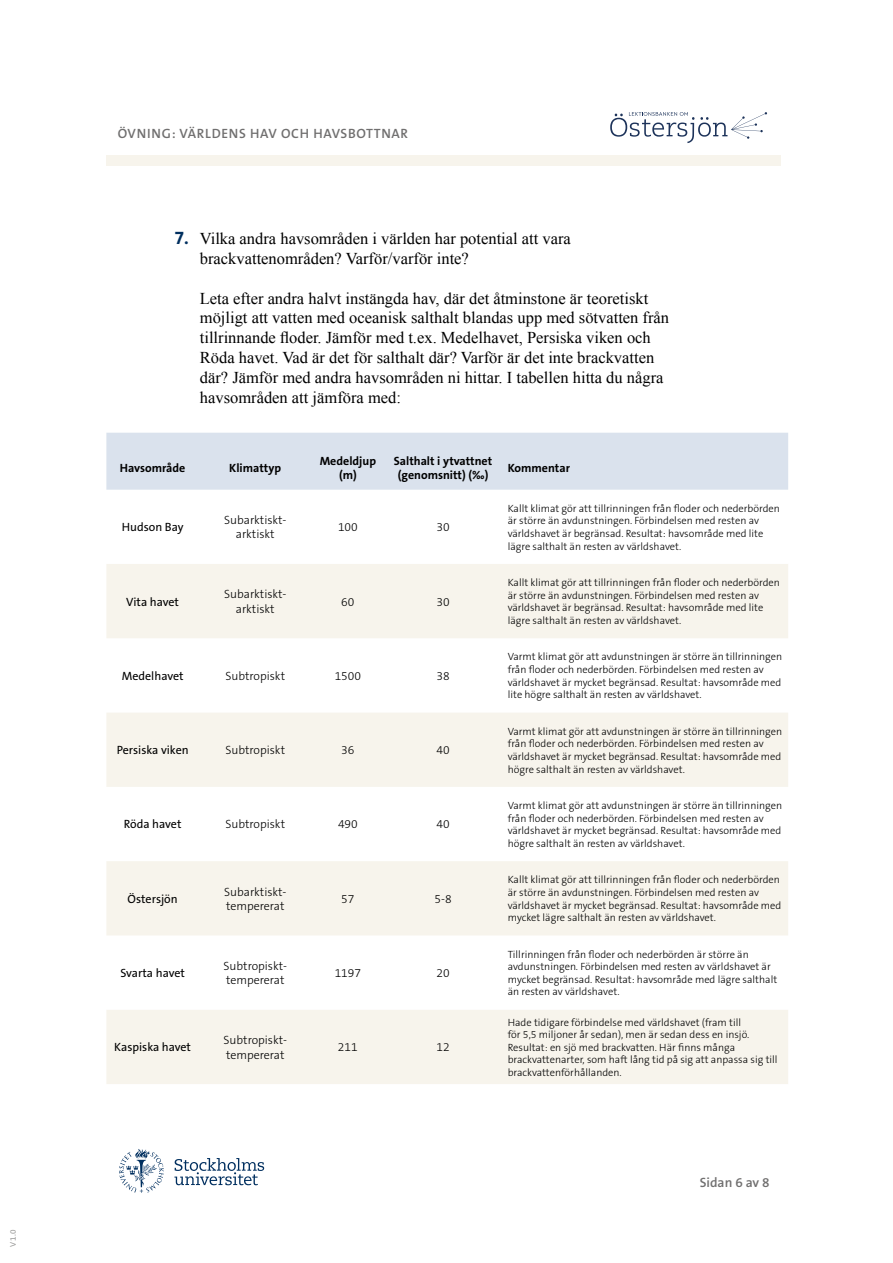
<style>
.page{position:relative;width:893px;height:1263px;background:#fff}
.page>*{position:absolute;margin:0;border:0;box-sizing:border-box;transform-origin:0 0}
.t1{font:16.5px/19.8px "Times New Roman";color:#000}
.t2{font:600 13.5px "The Sans B W6";letter-spacing:.05em;color:#706f6f}
.t3{font:300 12px/14.4px "The Sans B W3";color:#000}
.t4{font:12px "The Sans B W5 Plain";color:#000}
.t5{font:700 12px/14.4px "The Sans B W7";color:#000;text-align:center}
.t6{font:300 10.5px/12.6px "The Sans B W3";color:#000}
.t7{font:8.25px "The Sans B W5 Plain";color:#9d9d9c}
.s1{font-family:"The Sans B W7";font-weight:700;font-size:18px;color:#002f5f}
</style>
<div class="page">
<div style="left:106px;top:155px;width:675px;height:11px;background:#f7f4ec"></div>
<svg style="left:610px;top:112px;width:157px;height:31px"></svg>
<svg style="left:119px;top:1149px;width:45px;height:44px"></svg>
<svg style="left:174px;top:1158px;width:90px;height:27px"></svg>
<div style="left:106px;top:433px;width:682px;height:57px;background:#dae2ed"></div>
<svg style="left:106px;top:564px;width:682px;height:520px;fill:#f7f4ec"></svg>
<p class="t7" style="left:8px;top:1247px;width:19px;rotate:-90deg">V1.0</p>
<p class="t2" style="left:118px;top:124px;width:292px">ÖVNING: VÄRLDENS HAV OCH HAVSBOTTNAR</p>
<h1 class="t1" style="left:200px;top:229px;width:373px;text-indent:-26px"><span class="s1">7.</span> Vilka andra havsområden i världen har potential att vara brackvattenområden? Varför/varför inte?</h1>
<p class="t1" style="left:200px;top:288px;width:471px">Leta efter andra halvt instängda hav, där det åtminstone är teoretiskt möjligt att vatten med oceanisk salthalt blandas upp med sötvatten från tillrinnande floder. Jämför med t.ex. Medelhavet, Persiska viken och Röda havet. Vad är det för salthalt där? Varför är det inte brackvatten där? Jämför med andra havsområden ni hittar. I tabellen hitta du några havsområden att jämföra med:</p>
<p class="t5" style="left:120px;top:461px;width:67px">Havsområde</p>
<p class="t5" style="left:229px;top:461px;width:53px">Klimattyp</p>
<p class="t5" style="left:320px;top:454px;width:58px">Medeldjup (m)</p>
<p class="t5" style="left:394px;top:454px;width:100px">Salthalt i ytvattnet (genomsnitt) (‰)</p>
<p class="t5" style="left:508px;top:461px;width:64px">Kommentar</p>
<p class="t4" style="left:122px;top:519px;width:63px">Hudson Bay</p>
<p class="t3" style="left:224px;top:513px;width:64px;text-align:center">Subarktiskt&shy;arktiskt</p>
<p class="t3" style="left:338px;top:520px;width:21px">100</p>
<p class="t3" style="left:436px;top:520px;width:15px">30</p>
<p class="t4" style="left:126px;top:594px;width:54px">Vita havet</p>
<p class="t3" style="left:224px;top:587px;width:64px;text-align:center">Subarktiskt&shy;arktiskt</p>
<p class="t3" style="left:341px;top:594px;width:15px">60</p>
<p class="t3" style="left:436px;top:594px;width:15px">30</p>
<p class="t4" style="left:122px;top:668px;width:63px">Medelhavet</p>
<p class="t3" style="left:225px;top:669px;width:61px">Subtropiskt</p>
<p class="t3" style="left:335px;top:669px;width:28px">1500</p>
<p class="t3" style="left:436px;top:669px;width:15px">38</p>
<p class="t4" style="left:117px;top:742px;width:73px">Persiska viken</p>
<p class="t3" style="left:225px;top:743px;width:61px">Subtropiskt</p>
<p class="t3" style="left:341px;top:743px;width:15px">36</p>
<p class="t3" style="left:436px;top:743px;width:15px">40</p>
<p class="t4" style="left:124px;top:817px;width:59px">Röda havet</p>
<p class="t3" style="left:225px;top:817px;width:61px">Subtropiskt</p>
<p class="t3" style="left:338px;top:817px;width:21px">490</p>
<p class="t3" style="left:436px;top:817px;width:15px">40</p>
<p class="t4" style="left:128px;top:891px;width:52px">Östersjön</p>
<p class="t3" style="left:224px;top:884px;width:64px">Subarktiskt&shy;tempererat</p>
<p class="t3" style="left:341px;top:891px;width:15px">57</p>
<p class="t3" style="left:434px;top:891px;width:19px">5-8</p>
<p class="t4" style="left:120px;top:965px;width:66px">Svarta havet</p>
<p class="t3" style="left:224px;top:959px;width:65px">Subtropiskt&shy;tempererat</p>
<p class="t3" style="left:335px;top:966px;width:28px">1197</p>
<p class="t3" style="left:436px;top:966px;width:15px">20</p>
<p class="t4" style="left:114px;top:1039px;width:78px">Kaspiska havet</p>
<p class="t3" style="left:224px;top:1033px;width:65px">Subtropiskt&shy;tempererat</p>
<p class="t3" style="left:338px;top:1040px;width:21px">211</p>
<p class="t3" style="left:436px;top:1040px;width:15px">12</p>
<p class="t6" style="left:508px;top:502px;width:274px">Kallt klimat gör att tillrinningen från floder och nederbörden är större än avdunstningen. Förbindelsen med resten av världshavet är begränsad. Resultat: havsområde med lite lägre salthalt än resten av världshavet.</p>
<p class="t6" style="left:508px;top:576px;width:274px">Kallt klimat gör att tillrinningen från floder och nederbörden är större än avdunstningen. Förbindelsen med resten av världshavet är begränsad. Resultat: havsområde med lite lägre salthalt än resten av världshavet.</p>
<p class="t6" style="left:508px;top:651px;width:276px">Varmt klimat gör att avdunstningen är större än tillrinningen från floder och nederbörden. Förbindelsen med resten av världshavet är mycket begränsad. Resultat: havsområde med lite högre salthalt än resten av världshavet.</p>
<p class="t6" style="left:508px;top:725px;width:276px">Varmt klimat gör att avdunstningen är större än tillrinningen från floder och nederbörden. Förbindelsen med resten av världshavet är mycket begränsad. Resultat: havsområde med högre salthalt än resten av världshavet.</p>
<p class="t6" style="left:508px;top:799px;width:276px">Varmt klimat gör att avdunstningen är större än tillrinningen från floder och nederbörden. Förbindelsen med resten av världshavet är mycket begränsad. Resultat: havsområde med högre salthalt än resten av världshavet.</p>
<p class="t6" style="left:508px;top:873px;width:275px">Kallt klimat gör att tillrinningen från floder och nederbörden är större än avdunstningen. Förbindelsen med resten av världshavet är mycket begränsad. Resultat: havsområde med mycket lägre salthalt än resten av världshavet.</p>
<p class="t6" style="left:508px;top:948px;width:271px">Tillrinningen från floder och nederbörden är större än avdunstningen. Förbindelsen med resten av världshavet är mycket begränsad. Resultat: havsområde med lägre salthalt än resten av världshavet.</p>
<p class="t6" style="left:508px;top:1016px;width:271px">Hade tidigare förbindelse med världshavet (fram till<br>för 5,5 miljoner år sedan), men är sedan dess en insjö.<br>Resultat: en sjö med brackvatten. Här finns många brackvattenarter, som haft lång tid på sig att anpassa sig till brackvattenförhållanden.</p>
<p class="t2" style="left:700px;top:1174px;width:71px">Sidan 6 av 8</p>
</div>
